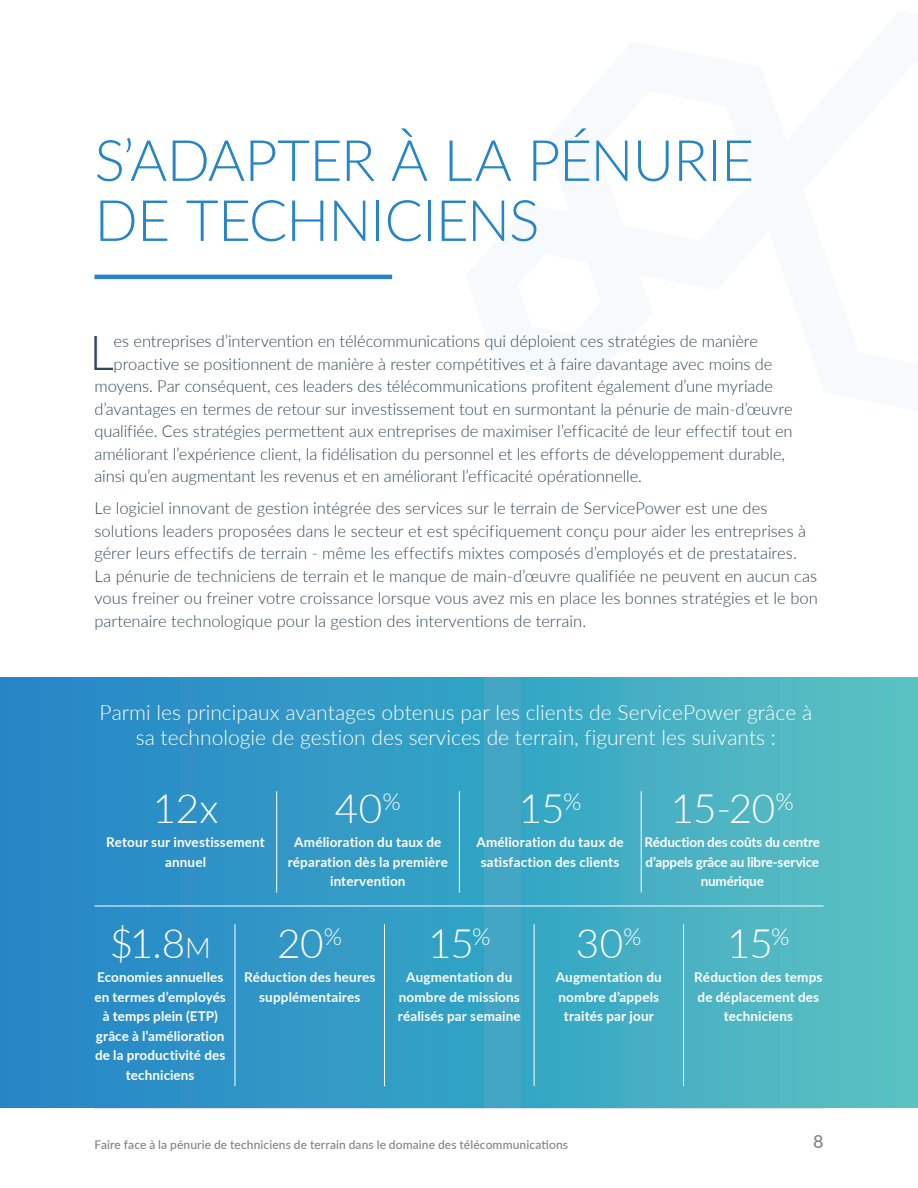
<style>
.page{position:relative;width:918px;height:1188px;background:#fff}
.page>*{position:absolute;margin:0;border:0;box-sizing:border-box;transform-origin:0 0}
.t1{font:300 57px/60px "Lato";letter-spacing:-.015em;color:#2585c6}
.t2{font:300 48.3px "Lato";color:#344855}
.t3{font:300 40.5px "Lato";letter-spacing:-.015em;color:#fff}
.t4{font:300 21px/25.2px "Lato";color:#fff;text-align:center}
.t5{font:500 18px "Lato";color:#818285}
.t6{font:300 16.5px/22.5px "Lato";letter-spacing:-.005em;color:#344855}
.t7{font:700 13.5px/19.5px "Lato";letter-spacing:.01em;color:#fff;text-align:center}
.t8{font:700 13.5px/19.5px "Lato";letter-spacing:-.015em;color:#fff;text-align:center}
.t9{font:500 12px "Lato";letter-spacing:.01em;color:#818285}
.s1{font-size:28.35px}
</style>
<div class="page">
<hr style="left:94px;top:1107px;width:730px;height:2px;background:#dfdee1">
<div style="left:0;top:677px;width:918px;height:431px;background:linear-gradient(to right,#2184c7,#56c1c2)"></div>
<hr style="left:94px;top:275px;width:298px;height:4px;background:#2585c6">
<hr style="left:94px;top:906px;width:730px;height:1px;background:#fff">
<hr style="left:235px;top:924px;width:1px;height:162px;background:#fff">
<hr style="left:384px;top:924px;width:1px;height:162px;background:#fff">
<hr style="left:534px;top:924px;width:1px;height:162px;background:#fff">
<hr style="left:683px;top:924px;width:1px;height:162px;background:#fff">
<hr style="left:459px;top:791px;width:1px;height:102px;background:#fff">
<hr style="left:276px;top:791px;width:1px;height:102px;background:#fff">
<hr style="left:641px;top:791px;width:1px;height:102px;background:#fff">
<h1 class="t1" style="left:94px;top:128px;width:661px">S’ADAPTER À LA PÉNURIE<br>DE TECHNICIENS</h1>
<h2 class="t2" style="left:89px;top:319px;width:26px">L</h2>
<p class="t6" style="left:114px;top:329px;width:646px">es entreprises d’intervention en télécommunications qui déploient ces stratégies de manière</p>
<p class="t6" style="left:114px;top:352px;width:660px">proactive se positionnent de manière à rester compétitives et à faire davantage avec moins de</p>
<p class="t6" style="left:94px;top:374px;width:680px">moyens. Par conséquent, ces leaders des télécommunications profitent également d’une myriade</p>
<p class="t6" style="left:94px;top:397px;width:700px">d’avantages en termes de retour sur investissement tout en surmontant la pénurie de main-d’œuvre</p>
<p class="t6" style="left:94px;top:419px;width:700px">qualifiée. Ces stratégies permettent aux entreprises de maximiser l’efficacité de leur effectif tout en</p>
<p class="t6" style="left:94px;top:442px;width:692px">améliorant l’expérience client, la fidélisation du personnel et les efforts de développement durable,</p>
<p class="t6" style="left:94px;top:464px;width:549px">ainsi qu’en augmentant les revenus et en améliorant l’efficacité opérationnelle.</p>
<p class="t6" style="left:94px;top:496px;width:725px">Le logiciel innovant de gestion intégrée des services sur le terrain de ServicePower est une des solutions leaders proposées dans le secteur et est spécifiquement conçu pour aider les entreprises à gérer leurs effectifs de terrain - même les effectifs mixtes composés d’employés et de prestataires.<br>La pénurie de techniciens de terrain et le manque de main-d’œuvre qualifiée ne peuvent en aucun cas vous freiner ou freiner votre croissance lorsque vous avez mis en place les bonnes stratégies et le bon partenaire technologique pour la gestion des interventions de terrain.</p>
<p class="t4" style="left:100px;top:699px;width:714px">Parmi les principaux avantages obtenus par les clients de ServicePower grâce à sa technologie de gestion des services de terrain, figurent les suivants :</p>
<h3 class="t3" style="left:153px;top:780px;width:67px">12x</h3>
<p class="t7" style="left:106px;top:832px;width:160px">Retour sur investissement annuel</p>
<h3 class="t3" style="left:335px;top:780px;width:68px">40<sup>%</sup></h3>
<p class="t7" style="left:288px;top:832px;width:162px">Amélioration du taux de réparation dès la première intervention</p>
<h3 class="t3" style="left:519px;top:780px;width:64px">15<sup>%</sup></h3>
<p class="t7" style="left:476px;top:832px;width:149px">Amélioration du taux de satisfaction des clients</p>
<h3 class="t3" style="left:671px;top:780px;width:125px">15-20<sup>%</sup></h3>
<p class="t8" style="left:645px;top:832px;width:177px">Réduction des coûts du centre d’appels grâce au libre-service numérique</p>
<h3 class="t3" style="left:110px;top:916px;width:103px">$1.8<span class="s1">m</span></h3>
<p class="t7" style="left:95px;top:967px;width:133px">Economies annuelles en termes d’employés à temps plein (ETP) grâce à l’amélioration de la productivité des techniciens</p>
<h3 class="t3" style="left:277px;top:916px;width:66px">20<sup>%</sup></h3>
<p class="t7" style="left:244px;top:967px;width:133px">Réduction des heures supplémentaires</p>
<h3 class="t3" style="left:428px;top:916px;width:64px">15<sup>%</sup></h3>
<p class="t7" style="left:398px;top:967px;width:124px">Augmentation du nombre de missions réalisés par semaine</p>
<h3 class="t3" style="left:576px;top:916px;width:67px">30<sup>%</sup></h3>
<p class="t7" style="left:556px;top:967px;width:108px">Augmentation du nombre d’appels traités par jour</p>
<h3 class="t3" style="left:727px;top:916px;width:64px">15<sup>%</sup></h3>
<p class="t7" style="left:694px;top:967px;width:130px">Réduction des temps de déplacement des techniciens</p>
<p class="t9" style="left:94px;top:1136px;width:475px">Faire face à la pénurie de techniciens de terrain dans le domaine des télécommunications</p>
<p class="t5" style="left:813px;top:1129px;width:12px">8</p>
</div>
